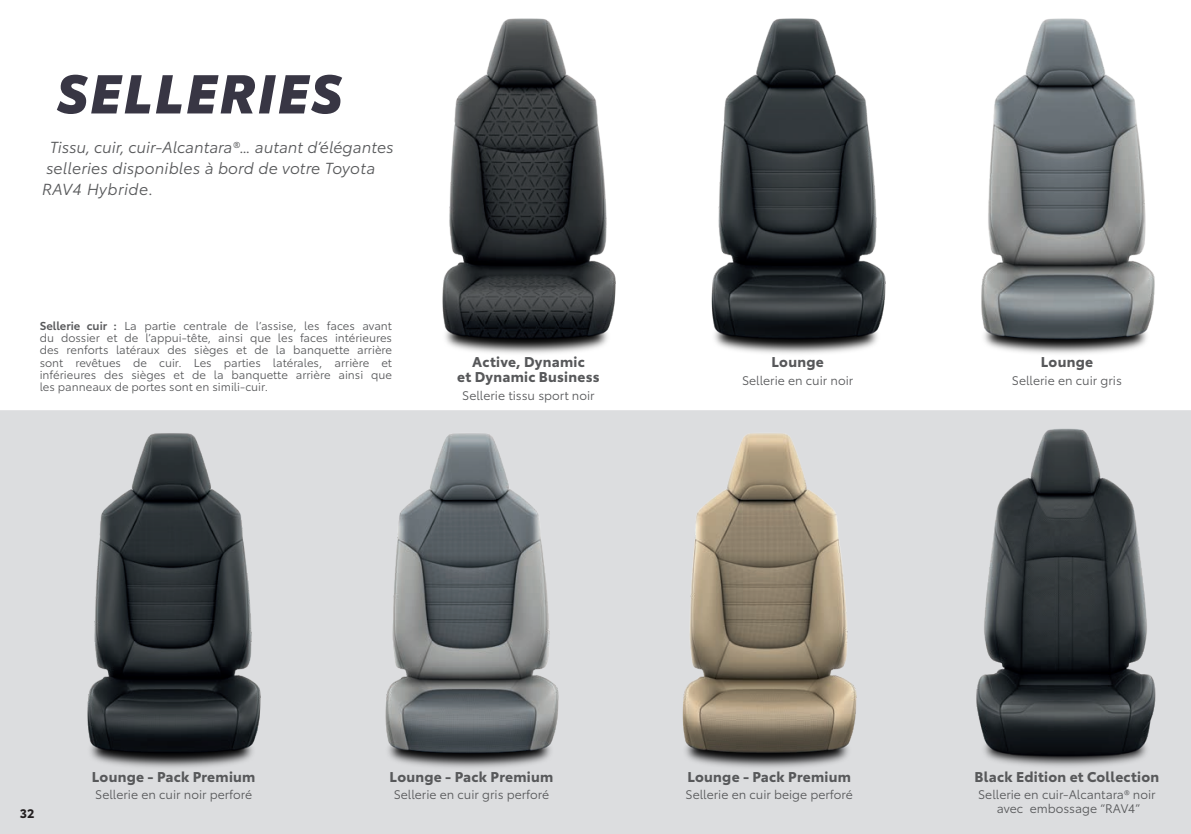
<style>
.page{position:relative;width:1191px;height:834px;background:#fff}
.page>*{position:absolute;margin:0;border:0;box-sizing:border-box;transform-origin:0 0}
.t1{font:italic 900 53.9px "Toyota Type";letter-spacing:.04em;color:#383644}
.t2{font:italic 15.75px/21px "Toyota Type";color:#57585a}
.Txt_CAP_courant{font:700 14px "Toyota Type";letter-spacing:.02em;color:#57585a}
.Txt_CAP_courant-2{font:12.25px/14px "Toyota Type";color:#57585a;text-align:center}
.t3{font:700 12.25px "Toyota Type";color:#231f20}
.Txt_CAP_courant-3{font:11.38px/12.2px "Toyota Type";color:#57585a;text-align:justify}
.s1{font-weight:600}
</style>
<div class="page">
<div style="left:0;top:410px;width:1191px;height:423px;background:#dcdddf"></div>
<img style="left:87px;top:433px;width:174px;height:335px">
<img style="left:385px;top:433px;width:174px;height:335px">
<img style="left:682px;top:433px;width:175px;height:335px">
<img style="left:976px;top:428px;width:180px;height:339px">
<img style="left:442px;top:18px;width:174px;height:336px">
<img style="left:711px;top:18px;width:175px;height:336px">
<img style="left:981px;top:18px;width:174px;height:336px">
<p class="t1" style="left:57px;top:50px;width:287px">SELLERIES</p>
<p class="t2" style="left:42px;top:136px;width:353px;text-indent:7px">Tissu, cuir, cuir-Alcantara®… autant d’élégantes selleries disponibles à bord de votre Toyota<br>RAV4 Hybride.</p>
<p class="Txt_CAP_courant-3" style="left:40px;top:318px;width:354px"><span class="s1">Sellerie cuir :</span> La partie centrale de l’assise, les faces avant du dossier et de l’appui-tête, ainsi que les faces intérieures des renforts latéraux des sièges et de la banquette arrière sont revêtues de cuir. Les parties latérales, arrière et inférieures des sièges et de la banquette arrière ainsi que les panneaux de portes sont en simili-cuir.</p>
<p class="Txt_CAP_courant" style="left:472px;top:351px;width:114px">Active, Dynamic</p>
<p class="Txt_CAP_courant" style="left:457px;top:366px;width:144px">et Dynamic Business</p>
<p class="Txt_CAP_courant-2" style="left:462px;top:387px;width:134px">Sellerie tissu sport noir</p>
<p class="Txt_CAP_courant" style="left:771px;top:351px;width:54px">Lounge</p>
<p class="Txt_CAP_courant-2" style="left:742px;top:372px;width:113px">Sellerie en cuir noir</p>
<p class="Txt_CAP_courant" style="left:1040px;top:351px;width:54px">Lounge</p>
<p class="Txt_CAP_courant-2" style="left:1012px;top:372px;width:111px">Sellerie en cuir gris</p>
<p class="t3" style="left:20px;top:804px;width:16px">32</p>
<p class="Txt_CAP_courant" style="left:92px;top:765px;width:165px">Lounge - Pack Premium</p>
<p class="Txt_CAP_courant-2" style="left:95px;top:787px;width:158px">Sellerie en cuir noir perforé</p>
<p class="Txt_CAP_courant" style="left:389px;top:765px;width:165px">Lounge - Pack Premium</p>
<p class="Txt_CAP_courant-2" style="left:394px;top:787px;width:157px">Sellerie en cuir gris perforé</p>
<p class="Txt_CAP_courant" style="left:687px;top:765px;width:165px">Lounge - Pack Premium</p>
<p class="Txt_CAP_courant-2" style="left:685px;top:787px;width:169px">Sellerie en cuir beige perforé</p>
<p class="Txt_CAP_courant" style="left:974px;top:765px;width:186px">Black Edition et Collection</p>
<p class="Txt_CAP_courant-2" style="left:978px;top:787px;width:179px">Sellerie en cuir-Alcantara® noir avec embossage “RAV4”</p>
</div>
